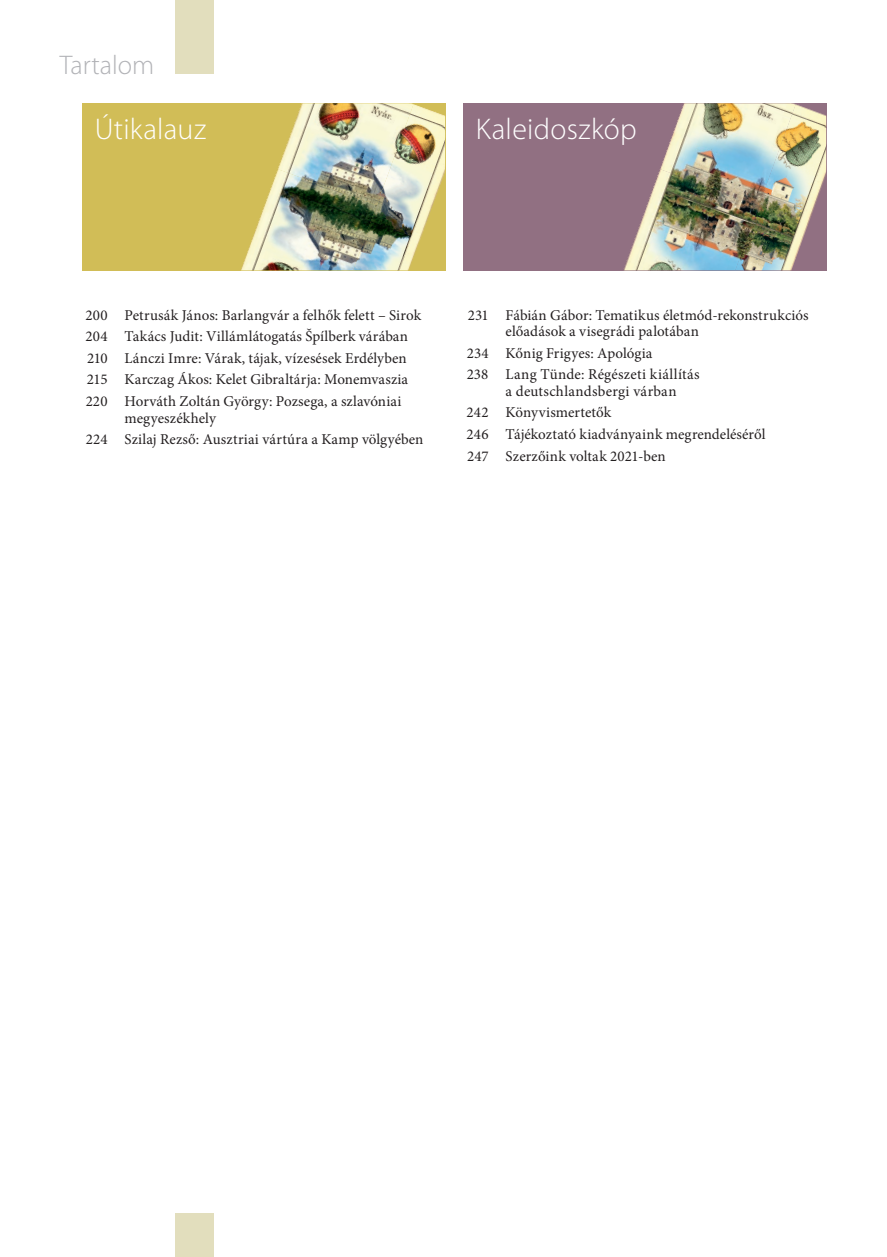
<style>
.page{position:relative;width:887px;height:1257px;background:#fff}
.page>*{position:absolute;margin:0;border:0;box-sizing:border-box;transform-origin:0 0}
.t1{font:300 30px "Myriad Pro";letter-spacing:.01em;color:#fff}
.t2{font:300 27px "Myriad Pro";color:#b2b3b7}
.t3{font:15px/21.6px "Minion Pro";letter-spacing:.005em;color:#231f20}
</style>
<div class="page">
<div style="left:176px;top:0;width:38px;height:74px;background:#e2debd"></div>
<div style="left:176px;top:1213px;width:38px;height:44px;background:#e2debd"></div>
<div style="left:82px;top:103px;width:363px;height:167px;background:#d1bd57"></div>
<img style="left:278px;top:103px;width:135px;height:66px">
<img style="left:353px;top:104px;width:92px;height:166px">
<img style="left:241px;top:169px;width:136px;height:101px">
<div style="left:463px;top:103px;width:363px;height:167px;background:#917082"></div>
<img style="left:660px;top:103px;width:135px;height:66px">
<img style="left:735px;top:104px;width:91px;height:166px">
<img style="left:624px;top:169px;width:135px;height:101px">
<h2 class="t2" style="left:60px;top:48px;width:96px">Tartalom</h2>
<h1 class="t1" style="left:95px;top:110px;width:113px">Útikalauz</h1>
<h1 class="t1" style="left:476px;top:110px;width:162px">Kaleidoszkóp</h1>
<p class="t3" style="left:85px;top:304px;width:337px">200 Petrusák János: Barlangvár a felhők felett – Sirok 204 Takács Judit: Villámlátogatás Špílberk várában 210 Lánczi Imre: Várak, tájak, vízesések Erdélyben 215 Karczag Ákos: Kelet Gibraltárja: Monemvaszia 220 Horváth Zoltán György: Pozsega, a szlavóniai</p>
<p class="t3" style="left:86px;top:407px;width:339px;text-indent:39px">megyeszékhely<br>224 Szilaj Rezső: Ausztriai vártúra a Kamp völgyében</p>
<p class="t3" style="left:506px;top:307px;width:304px;line-height:16.5px;text-indent:-38px">231 Fábián Gábor: Tematikus életmód-rekonstrukciós előadások a visegrádi palotában</p>
<p class="t3" style="left:467px;top:342px;width:234px">234 Kőnig Frigyes: Apológia<br>238 Lang Tünde: Régészeti kiállítás</p>
<p class="t3" style="left:467px;top:380px;width:300px;text-indent:39px">a deutschlandsbergi várban<br>242 Könyvismertetők<br>246 Tájékoztató kiadványaink megrendeléséről<br>247 Szerzőink voltak 2021-ben</p>
</div>
